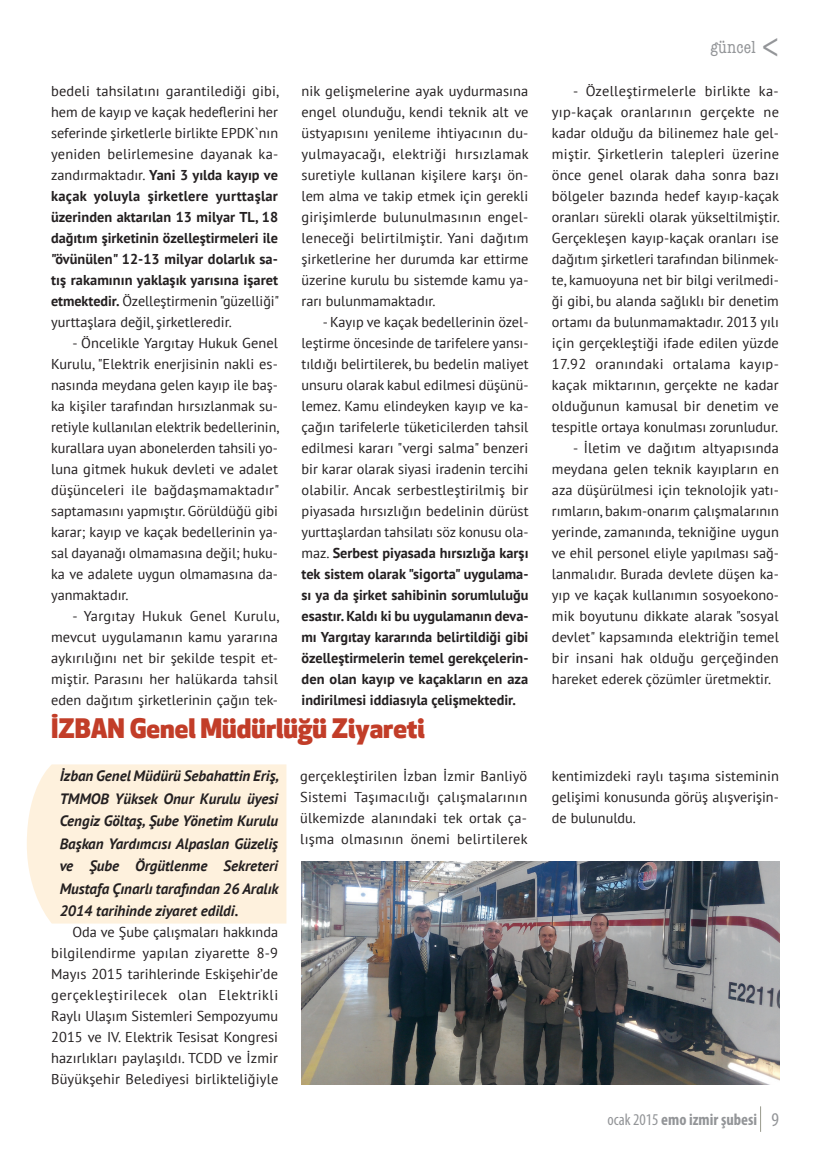
<style>
.page{position:relative;width:830px;height:1170px;background:#fff}
.page>*{position:absolute;margin:0;border:0;box-sizing:border-box;transform-origin:0 0}
.t1{font:800 26.25px "Apex New";color:#c23d28}
.t2{font:condensed 18px "American Typewriter";letter-spacing:.01em;color:#939598}
.t3{font:700 condensed 16.5px "Myriad Pro";color:#939598}
.t4{font:italic 700 15px/22.5px "PT Sans";color:#231f20;text-align:justify}
.t5{font:14.25px/21px "PT Sans";color:#231f20;text-align:justify}
.s1{font-weight:700}
.s2{font-weight:400}
.s3{font-weight:400;font-size:19.5px}
</style>
<div class="page">
<div style="left:27px;top:764px;width:259px;height:159px;background:#fef1dd"></div>
<img style="left:301px;top:861px;width:478px;height:223px">
<p class="t5" style="left:51px;top:80px;width:230px">bedeli tahsilatını garantilediği gibi, hem de kayıp ve kaçak hedeflerini her seferinde şirketlerle birlikte EPDK`nın yeniden belirlemesine dayanak ka&shy;zandırmaktadır. <span class="s1">Yani 3 yılda kayıp ve kaçak yoluyla şirketlere yurttaşlar üzerinden aktarılan 13 milyar TL, 18 dağıtım şirketinin özelleştirmeleri ile "övünülen" 12-13 milyar dolarlık sa&shy;tış rakamının yaklaşık yarısına işaret etmektedir.</span> Özelleştirmenin "güzelliği" yurttaşlara değil, şirketleredir.</p>
<p class="t5" style="left:51px;top:332px;width:229px;text-indent:21px">- Öncelikle Yargıtay Hukuk Genel Kurulu, "Elektrik enerjisinin nakli es&shy;nasında meydana gelen kayıp ile baş&shy;ka kişiler tarafından hırsızlanmak su&shy;retiyle kullanılan elektrik bedellerinin, kurallara uyan abonelerden tahsili yo&shy;luna gitmek hukuk devleti ve adalet düşünceleri ile bağdaşmamaktadır" saptamasını yapmıştır. Görüldüğü gibi karar; kayıp ve kaçak bedellerinin ya&shy;sal dayanağı olmamasına değil; huku&shy;ka ve adalete uygun olmamasına da&shy;yanmaktadır.</p>
<p class="t5" style="left:51px;top:605px;width:229px;text-indent:21px">- Yargıtay Hukuk Genel Kurulu, mevcut uygulamanın kamu yararına aykırılığını net bir şekilde tespit et&shy;miştir. Parasını her halükarda tahsil eden dağıtım şirketlerinin çağın tek-</p>
<p class="t5" style="left:301px;top:80px;width:229px">nik gelişmelerine ayak uydurmasına engel olunduğu, kendi teknik alt ve üstyapısını yenileme ihtiyacının du&shy;yulmayacağı, elektriği hırsızlamak suretiyle kullanan kişilere karşı ön&shy;lem alma ve takip etmek için gerekli girişimlerde bulunulmasının engel&shy;leneceği belirtilmiştir. Yani dağıtım şirketlerine her durumda kar ettirme üzerine kurulu bu sistemde kamu ya&shy;rarı bulunmamaktadır.</p>
<p class="t5" style="left:301px;top:311px;width:228px;text-indent:21px">- Kayıp ve kaçak bedellerinin özel&shy;leştirme öncesinde de tarifelere yansı&shy;tıldığı belirtilerek, bu bedelin maliyet unsuru olarak kabul edilmesi düşünü&shy;lemez. Kamu elindeyken kayıp ve ka&shy;çağın tarifelerle tüketicilerden tahsil edilmesi kararı "vergi salma" benzeri bir karar olarak siyasi iradenin tercihi olabilir. Ancak serbestleştirilmiş bir piyasada hırsızlığın bedelinin dürüst yurttaşlardan tahsilatı söz konusu ola&shy;maz. <span class="s1">Serbest piyasada hırsızlığa karşı tek sistem olarak "sigorta" uygulama&shy;sı ya da şirket sahibinin sorumluluğu esastır. Kaldı ki bu uygulamanın deva&shy;mı Yargıtay kararında belirtildiği gibi özelleştirmelerin temel gerekçelerin&shy;den olan kayıp ve kaçakların en aza indirilmesi iddiasıyla çelişmektedir.</span></p>
<h1 class="t1" style="left:51px;top:710px;width:375px">İZBAN Genel Müdürlüğü Ziyareti</h1>
<p class="t2" style="left:710px;top:33px;width:47px">güncel</p>
<p class="t5" style="left:551px;top:80px;width:229px;text-indent:21px">- Özelleştirmelerle birlikte ka&shy;yıp-kaçak oranlarının gerçekte ne kadar olduğu da bilinemez hale gel&shy;miştir. Şirketlerin talepleri üzerine önce genel olarak daha sonra bazı bölgeler bazında hedef kayıp-kaçak oranları sürekli olarak yükseltilmiştir.<br>Gerçekleşen kayıp-kaçak oranları ise dağıtım şirketleri tarafından bilinmek&shy;te, kamuoyuna net bir bilgi verilmedi&shy;ği gibi, bu alanda sağlıklı bir denetim ortamı da bulunmamaktadır. 2013 yılı için gerçekleştiği ifade edilen yüzde 17.92 oranındaki ortalama kayıp&shy;kaçak miktarının, gerçekte ne kadar olduğunun kamusal bir denetim ve tespitle ortaya konulması zorunludur.</p>
<p class="t5" style="left:551px;top:437px;width:228px;text-indent:21px">- İletim ve dağıtım altyapısında meydana gelen teknik kayıpların en aza düşürülmesi için teknolojik yatı&shy;rımların, bakım-onarım çalışmalarının yerinde, zamanında, tekniğine uygun ve ehil personel eliyle yapılması sağ&shy;lanmalıdır. Burada devlete düşen ka&shy;yıp ve kaçak kullanımın sosyoekono&shy;mik boyutunu dikkate alarak "sosyal devlet" kapsamında elektriğin temel bir insani hak olduğu gerçeğinden hareket ederek çözümler üretmektir.</p>
<p class="t4" style="left:60px;top:764px;width:221px">İzban Genel Müdürü Sebahattin Eriş, TMMOB Yüksek Onur Kurulu üyesi Cengiz Göltaş, Şube Yönetim Kurulu Başkan Yardımcısı Alpaslan Güzeliş ve Şube Örgütlenme Sekreteri Mustafa Çınarlı tarafından 26 Aralık 2014 tarihinde ziyaret edildi.</p>
<p class="t5" style="left:51px;top:921px;width:228px;text-indent:21px">Oda ve Şube çalışmaları hakkında bilgilendirme yapılan ziyarette 8-9<br>Mayıs 2015 tarihlerinde Eskişehir’de gerçekleştirilecek olan Elektrikli Raylı Ulaşım Sistemleri Sempozyumu 2015 ve IV. Elektrik Tesisat Kongresi hazırlıkları paylaşıldı. TCDD ve İzmir Büyükşehir Belediyesi birlikteliğiyle</p>
<p class="t5" style="left:300px;top:765px;width:229px">gerçekleştirilen İzban İzmir Banliyö Sistemi Taşımacılığı çalışmalarının ülkemizde alanındaki tek ortak ça&shy;lışma olmasının önemi belirtilerek</p>
<p class="t5" style="left:551px;top:764px;width:228px">kentimizdeki raylı taşıma sisteminin gelişimi konusunda görüş alışverişin&shy;de bulunuldu.</p>
<p class="t3" style="left:607px;top:1109px;width:173px"><span class="s2">ocak 2015</span> emo izmir şubesi <span class="s3">9</span></p>
</div>
